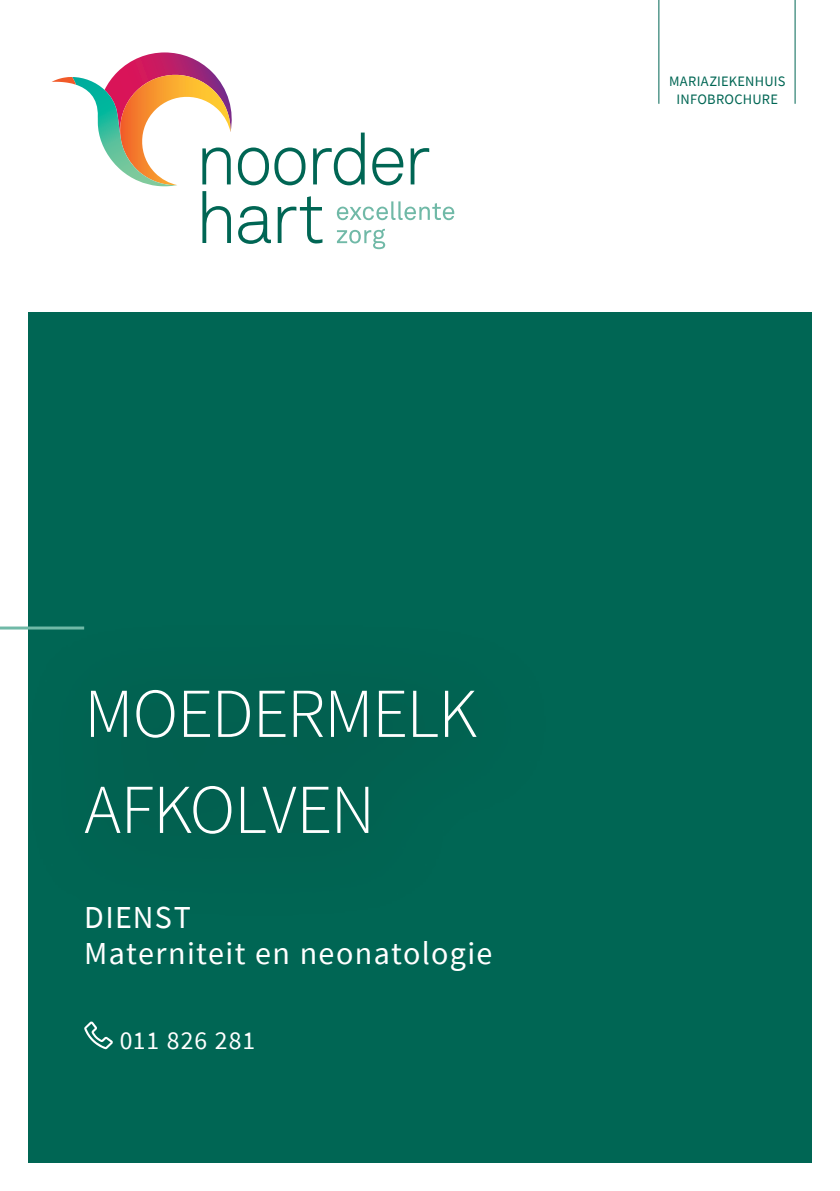
<style>
.page{position:relative;width:840px;height:1191px;background:#fff}
.page>*{position:absolute;margin:0;border:0;box-sizing:border-box;transform-origin:0 0}
.covertitel{font:300 70px "Source Sans Pro";letter-spacing:-.015em;color:#fff}
.Titel_N2{font:32px/36px "Source Sans Pro";letter-spacing:.04em;color:#fff}
.Titel_N2-2{font:25.6px "Source Sans Pro";letter-spacing:.035em;color:#fff}
.t1{font:14.4px "Source Sans Pro";letter-spacing:.015em;color:#006654}
</style>
<div class="page">
<div style="left:28px;top:312px;width:783px;height:850px;background:#006654"></div>
<hr style="left:794px;top:0;width:1px;height:104px;background:#006654">
<hr style="left:0;top:626px;width:84px;height:3px;background:#70b9a7">
<svg style="left:52px;top:52px;width:402px;height:197px"></svg>
<svg style="left:84px;top:1021px;width:29px;height:28px"></svg>
<div style="left:17px;top:614px;width:542px;height:313px;background:#006452"></div>
<hr style="left:658px;top:0;width:1px;height:104px;background:#006654">
<p class="t1" style="left:668px;top:72px;width:118px">MARIAZIEKENHUIS</p>
<p class="t1" style="left:676px;top:90px;width:103px">INFOBROCHURE</p>
<p class="covertitel" style="left:84px;top:670px;width:394px">MOEDERMELK</p>
<p class="covertitel" style="left:84px;top:766px;width:292px">AFKOLVEN</p>
<p class="Titel_N2" style="left:84px;top:899px;width:409px">DIENST<br>Materniteit en neonatologie</p>
<p class="Titel_N2-2" style="left:120px;top:1024px;width:137px">011 826 281</p>
</div>
